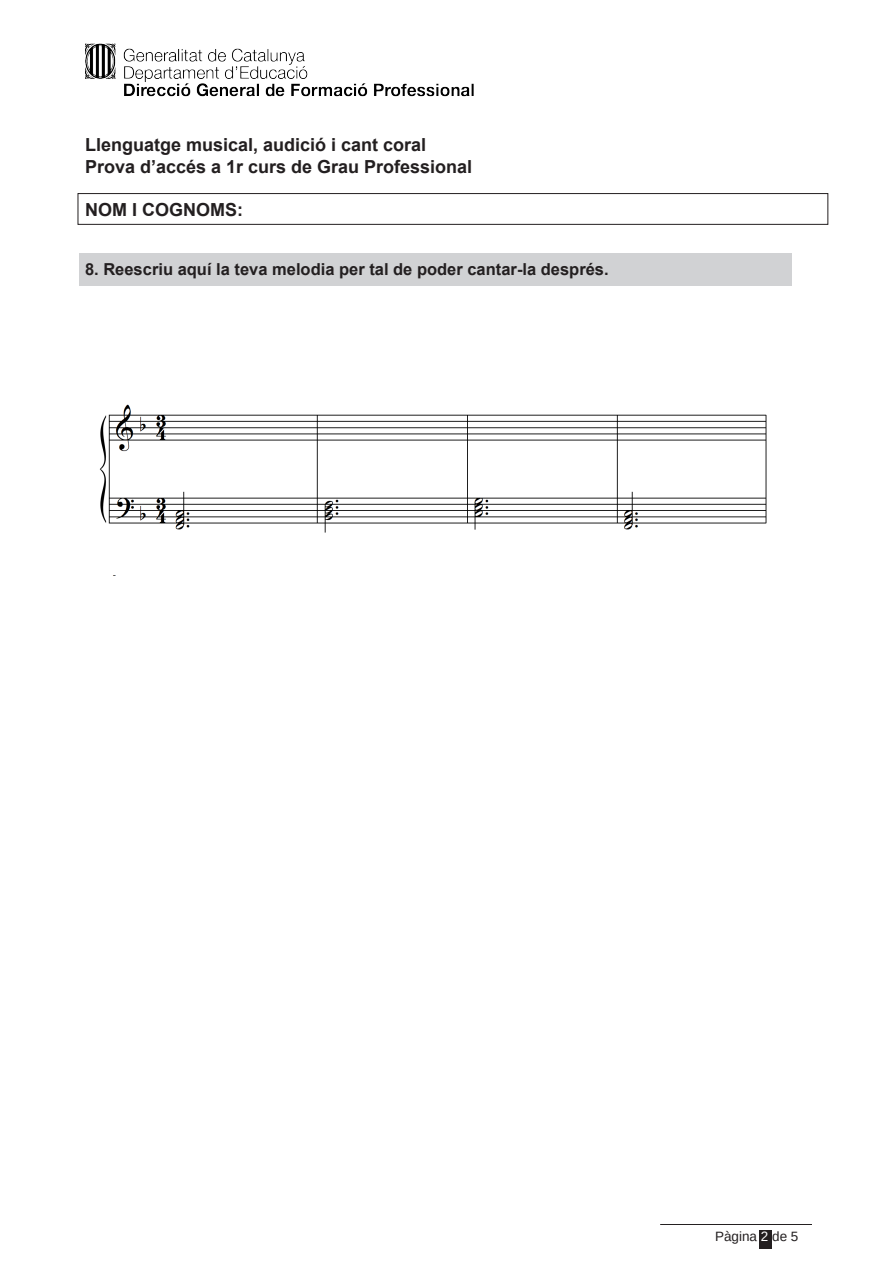
<style>
.page{position:relative;width:893px;height:1263px;background:#fff}
.page>*{position:absolute;margin:0;border:0;box-sizing:border-box;transform-origin:0 0}
.t1{font:700 18px/21.6px "Arial";color:#231f20}
.t2{font:700 16.5px "Arial";color:#231f20}
.t3{font:13.5px "Arimo";color:#231f20}
.s1{color:#fff}
</style>
<div class="page">
<div style="left:759px;top:1230px;width:12px;height:19px;background:#231f20"></div>
<hr style="left:660px;top:1224px;width:152px;height:1px;background:#231f20">
<div style="left:79px;top:253px;width:713px;height:32px;background:#d1d2d4"></div>
<div style="left:78px;top:193px;width:750px;height:32px;border:1px solid #231f20"></div>
<img style="left:85px;top:43px;width:389px;height:54px">
<img style="left:99px;top:404px;width:668px;height:129px">
<p class="t1" style="left:85px;top:134px;width:389px">Llenguatge musical, audició i cant coral<br>Prova d’accés a 1r curs de Grau Professional</p>
<p class="t1" style="left:85px;top:199px;width:160px">NOM I COGNOMS:</p>
<p class="t2" style="left:85px;top:258px;width:525px">8. Reescriu aquí la teva melodia per tal de poder cantar-la després.</p>
<p class="t3" style="left:715px;top:1228px;width:85px">Pàgina <span class="s1">2</span> de 5</p>
</div>
